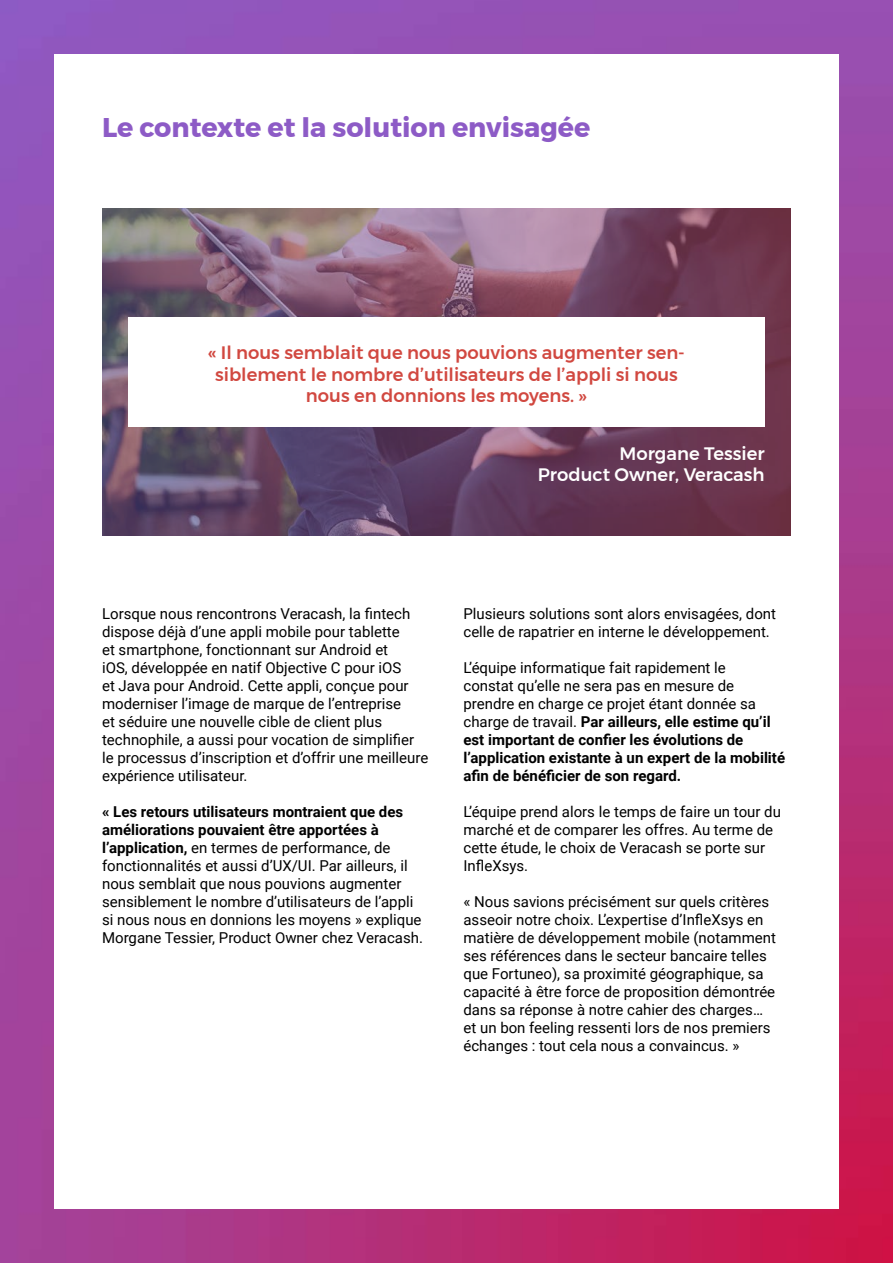
<style>
.page{position:relative;width:893px;height:1263px;background:#fff}
.page>*{position:absolute;margin:0;border:0;box-sizing:border-box;transform-origin:0 0}
.t1{font:700 27px "Montserrat";color:#8d5bc6}
.t2{font:500 18px/21.6px "Montserrat";color:#d14840;text-align:center}
.t3{font:500 18px "Montserrat";color:#fff}
.t4{font:15px/18px "Roboto";color:#000}
.t5{font:700 15px/18px "Roboto";color:#000}
.s1{font-weight:700}
.s2{font-weight:400}
</style>
<div class="page">
<img style="left:0;top:0;width:893px;height:1263px">
<div style="left:54px;top:54px;width:785px;height:1155px;background:#fff"></div>
<svg style="left:102px;top:208px;width:689px;height:328px;background:#734f69"></svg>
<div style="left:128px;top:317px;width:637px;height:110px;background:#fff"></div>
<p class="t1" style="left:102px;top:105px;width:490px">Le contexte et la solution envisagée</p>
<p class="t2" style="left:208px;top:342px;width:478px">« Il nous semblait que nous pouvions augmenter sen&shy;siblement le nombre d’utilisateurs de l’appli si nous nous en donnions les moyens. »</p>
<p class="t3" style="left:619px;top:439px;width:147px">Morgane Tessier</p>
<p class="t3" style="left:538px;top:461px;width:228px">Product Owner, Veracash</p>
<p class="t4" style="left:102px;top:604px;width:328px">Lorsque nous rencontrons Veracash, la fintech dispose déjà d’une appli mobile pour tablette<br>et smartphone, fonctionnant sur Android et<br>iOS, développée en natif Objective C pour iOS<br>et Java pour Android. Cette appli, conçue pour moderniser l’image de marque de l’entreprise<br>et séduire une nouvelle cible de client plus technophile, a aussi pour vocation de simplifier le processus d’inscription et d’offrir une meilleure expérience utilisateur.</p>
<p class="t4" style="left:102px;top:802px;width:322px"><span class="s1">« Les retours utilisateurs montraient que des améliorations pouvaient être apportées à l’application,</span> en termes de performance, de fonctionnalités et aussi d’UX/UI. Par ailleurs, il nous semblait que nous pouvions augmenter sensiblement le nombre d’utilisateurs de l’appli si nous nous en donnions les moyens » explique Morgane Tessier, Product Owner chez Veracash.</p>
<p class="t4" style="left:463px;top:604px;width:314px">Plusieurs solutions sont alors envisagées, dont celle de rapatrier en interne le développement.</p>
<p class="t5" style="left:463px;top:658px;width:323px"><span class="s2">L’équipe informatique fait rapidement le<br>constat qu’elle ne sera pas en mesure de prendre en charge ce projet étant donnée sa charge de travail.</span> Par ailleurs, elle estime qu’il est important de confier les évolutions de l’application existante à un expert de la mobilité afin de bénéficier de son regard.</p>
<p class="t4" style="left:463px;top:802px;width:319px">L’équipe prend alors le temps de faire un tour du marché et de comparer les offres. Au terme de cette étude, le choix de Veracash se porte sur InfleXsys.</p>
<p class="t4" style="left:463px;top:892px;width:314px">« Nous savions précisément sur quels critères asseoir notre choix. L’expertise d’InfleXsys en matière de développement mobile (notamment ses références dans le secteur bancaire telles que Fortuneo), sa proximité géographique, sa capacité à être force de proposition démontrée dans sa réponse à notre cahier des charges… et un bon feeling ressenti lors de nos premiers échanges : tout cela nous a convaincus. »</p>
</div>
